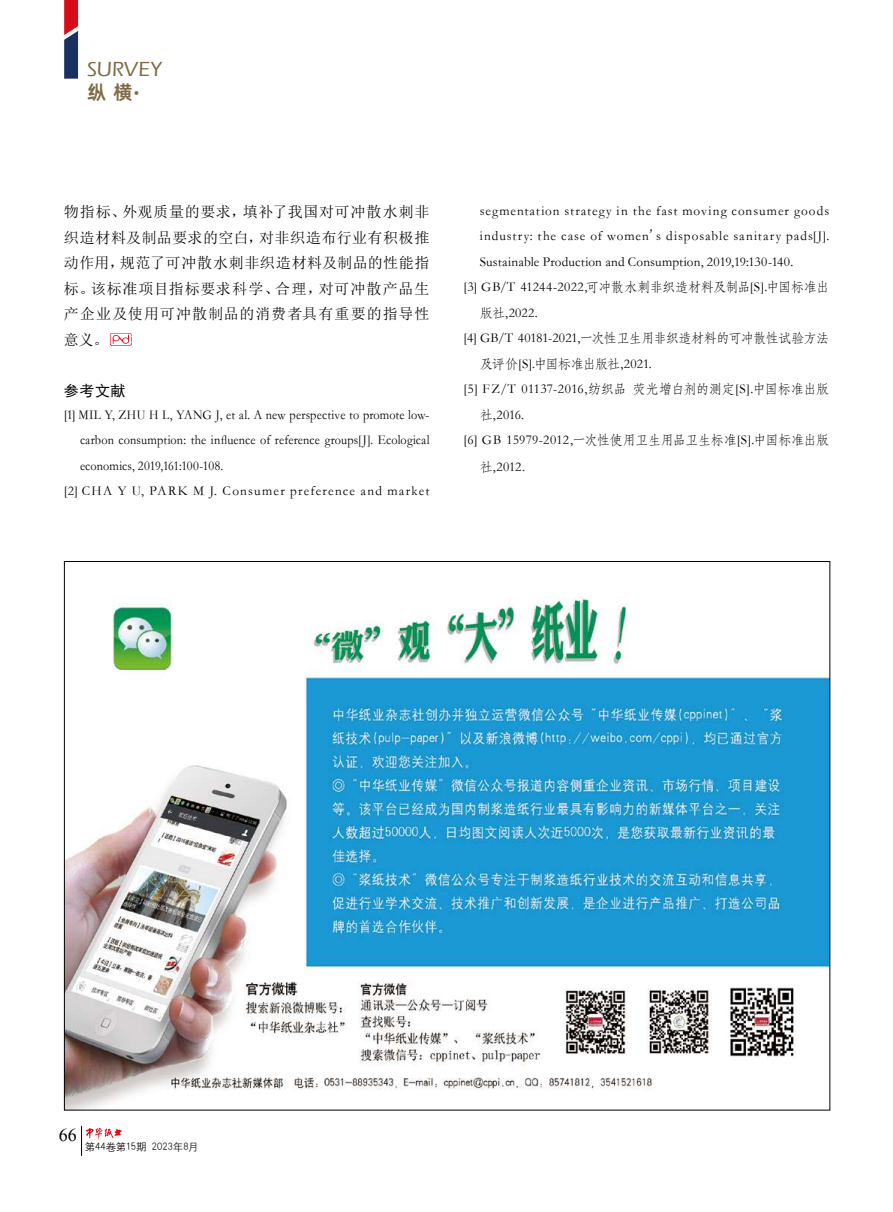
<style>
.page{position:relative;width:893px;height:1212px;background:#fff}
.page>*{position:absolute;margin:0;border:0;box-sizing:border-box;transform-origin:0 0}
.t1{font:500 21px "Eras ITC";color:#7d6b48}
.t2{font:19.5px "Alibaba Pu Hui Ti 2 85 Bold";color:#7d6b48}
.t3{font:18px "Times New Roman";color:#000}
.t4{font:15px/25.5px "Sim Sun";letter-spacing:.065em;color:#000;text-align:justify}
.t5{font:15px "Sim Hei";color:#000}
.t6{font:13.5px "ST Fangsong";letter-spacing:.015em;color:#000}
.t7{font:13.5px "ST Fangsong";letter-spacing:.075em;color:#000}
.t8{font:13.5px "ST Fangsong";letter-spacing:.015em;color:#000;scale:.91 1}
.t9{font:13.5px "ST Fangsong";letter-spacing:-.02em;color:#000}
.t10{font:13.5px "ST Fangsong";letter-spacing:.095em;color:#000}
.t11{font:13.5px "ST Fangsong";letter-spacing:-.03em;color:#000}
.t12{font:13.5px "ST Fangsong";letter-spacing:-.05em;color:#000}
.t13{font:13.5px "ST Fangsong";letter-spacing:-.065em;color:#000}
.t14{font:10.5px "H Yg 2 gj";letter-spacing:-.01em;color:#000}
.s1{font-size:21px}
</style>
<div class="page">
<img style="left:110px;top:333px;width:22px;height:13px">
<svg style="left:64px;top:0;width:14px;height:79px"></svg>
<img style="left:66px;top:597px;width:762px;height:511px">
<hr style="left:81px;top:1126px;width:1px;height:30px;background:#000">
<svg style="left:96px;top:1127px;width:6px;height:6px"></svg>
<h1 class="t1" style="left:87px;top:58px;width:38px">SURVE</h1>
<h1 class="t1" style="left:151px;top:58px;width:13px">Y</h1>
<h2 class="t2" style="left:87px;top:77px;width:55px">纵横<span class="s1">·</span></h2>
<p class="t4" style="left:64px;top:199px;width:367px">物指标、外观质量的要求，填补了我国对可冲散水刺非织造材料及制品要求的空白，对非织造布行业有积极推动作用，规范了可冲散水刺非织造材料及制品的性能指标。该标准项目指标要求科学、合理，对可冲散产品生产企业及使用可冲散制品的消费者具有重要的指导性意义。</p>
<p class="t5" style="left:64px;top:383px;width:63px">参考文献</p>
<p class="t6" style="left:64px;top:406px;width:367px">[1] MIL Y, ZHU H L, YANG J, et al. A new perspective to promote low-</p>
<p class="t8" style="left:80px;top:431px;width:385px">carbon consumption: the influence of reference groups[J]. Ecological</p>
<p class="t8" style="left:80px;top:457px;width:159px">economics, 2019,161:100-108.</p>
<p class="t10" style="left:64px;top:482px;width:367px">[2] CHA Y U, PARK M J. Consumer preference and market</p>
<p class="t7" style="left:480px;top:202px;width:351px">segmentation strategy in the fast moving consumer goods</p>
<p class="t7" style="left:480px;top:227px;width:351px">industry: the case of women’s disposable sanitary pads[J].</p>
<p class="t6" style="left:480px;top:253px;width:315px">Sustainable Production and Consumption, 2019,19:130-140.</p>
<p class="t9" style="left:463px;top:278px;width:367px">[3] GB/T 41244-2022,可冲散水刺非织造材料及制品[S].中国标准出</p>
<p class="t6" style="left:480px;top:304px;width:60px">版社,2022.</p>
<p class="t12" style="left:463px;top:329px;width:367px">[4] GB/T 40181-2021,一次性卫生用非织造材料的可冲散性试验方法</p>
<p class="t13" style="left:480px;top:355px;width:174px">及评价[S].中国标准出版社,2021.</p>
<p class="t9" style="left:463px;top:380px;width:367px">[5] FZ/T 01137-2016,纺织品 荧光增白剂的测定[S].中国标准出版</p>
<p class="t6" style="left:480px;top:406px;width:46px">社,2016.</p>
<p class="t11" style="left:463px;top:431px;width:367px">[6] GB 15979-2012,一次性使用卫生用品卫生标准[S].中国标准出版</p>
<p class="t6" style="left:480px;top:457px;width:47px">社,2012.</p>
<h3 class="t3" style="left:59px;top:1123px;width:19px">66</h3>
<p class="t14" style="left:85px;top:1142px;width:115px">第44卷第15期 2023年8月</p>
</div>
